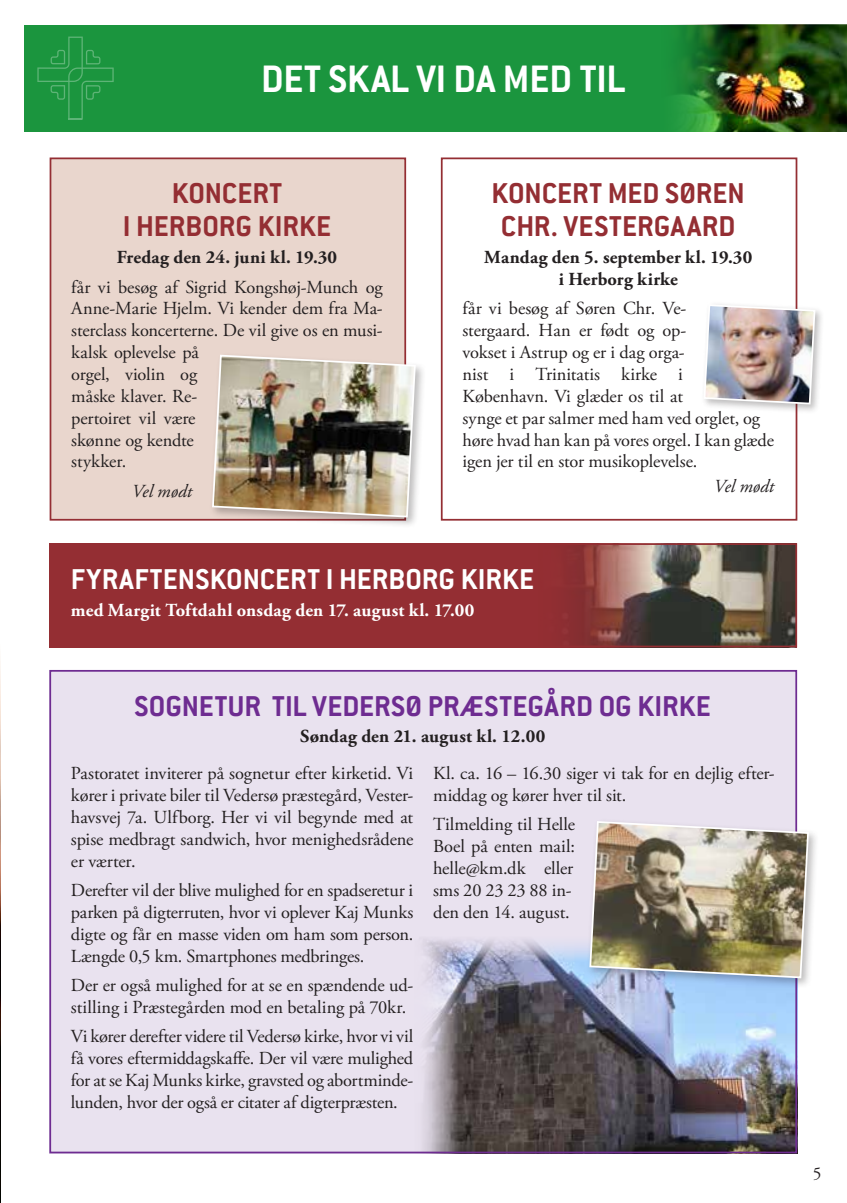
<style>
.page{position:relative;width:847px;height:1203px;background:#fff}
.page>*{position:absolute;margin:0;border:0;box-sizing:border-box;transform-origin:0 0}
.t1{font:700 42px "Conduit ITC";color:#fff}
.t2{font:700 31.5px/33.2px "Conduit ITC";letter-spacing:.005em;color:#942e33;text-align:center}
.t3{font:700 31.5px "Conduit ITC";letter-spacing:.01em;color:#6e2c91}
.t4{font:700 31.5px "Conduit ITC";letter-spacing:.005em;color:#fff}
.t5{font:18.38px/21.9px "Adobe Garamond Pro";letter-spacing:-.01em;color:#231f20}
.t6{font:700 18.38px/21.9px "Adobe Garamond Pro";letter-spacing:.01em;color:#231f20;text-align:center}
.t7{font:700 18.38px "Adobe Garamond Pro";letter-spacing:.015em;color:#fff}
.t8{font:italic 18.38px "Adobe Garamond Pro";letter-spacing:-.005em;color:#231f20}
.t9{font:17.5px "Adobe Garamond Pro";color:#231f20}
</style>
<div class="page">
<img style="left:0;top:661px;width:1px;height:542px">
<div style="left:25px;top:25px;width:822px;height:106px;background:#1b953e"></div>
<div style="left:50px;top:158px;width:355px;height:362px;background:#e9d6cd"></div>
<div style="left:50px;top:158px;width:356px;height:363px;border:2px solid #942e33"></div>
<img style="left:676px;top:25px;width:171px;height:106px">
<svg style="left:37px;top:37px;width:77px;height:83px"></svg>
<div style="left:441px;top:158px;width:356px;height:363px;border:2px solid #942e33"></div>
<div style="left:49px;top:543px;width:748px;height:104px;background:#942e33"></div>
<img style="left:567px;top:546px;width:227px;height:98px">
<div style="left:49px;top:543px;width:748px;height:104px;border:2px solid #942e33"></div>
<div style="left:50px;top:670px;width:747px;height:483px;background:#e9e2ef"></div>
<img style="left:423px;top:939px;width:371px;height:211px">
<div style="left:587px;top:818px;width:233px;height:171px;background:#231f20;opacity:.3"></div>
<img style="left:588px;top:820px;width:222px;height:159px">
<div style="left:209px;top:352px;width:218px;height:176px;background:#231f20;opacity:.3"></div>
<img style="left:211px;top:354px;width:206px;height:164px">
<div style="left:701px;top:302px;width:124px;height:112px;background:#231f20;opacity:.3"></div>
<img style="left:702px;top:303px;width:114px;height:102px">
<h1 class="t1" style="left:261px;top:54px;width:366px">DET SKAL VI DA MED TIL</h1>
<h2 class="t2" style="left:123px;top:176px;width:210px">KONCERT<br>I HERBORG KIRKE</h2>
<p class="t6" style="left:117px;top:247px;width:222px">Fredag den 24. juni kl. 19.30</p>
<p class="t5" style="left:71px;top:276px;width:313px">får vi besøg af Sigrid Kongshøj-Munch og<br>Anne-Marie Hjelm. Vi kender dem fra Ma&shy;sterclass koncerterne. De vil give os en musi&shy;kalsk oplevelse på<br>orgel, violin og<br>måske klaver. Re-<br>pertoiret vil være<br>skønne og kendte<br>stykker.</p>
<p class="t8" style="left:132px;top:480px;width:62px">Vel mødt</p>
<h2 class="t2" style="left:492px;top:176px;width:255px;text-align:left">KONCERT MED SØREN<br>CHR. VESTERGAARD</h2>
<p class="t6" style="left:484px;top:247px;width:270px">Mandag den 5. september kl. 19.30 i Herborg kirke</p>
<p class="t5" style="left:462px;top:298px;width:313px">får vi besøg af Søren Chr. Ve-<br>stergaard. Han er født og op-<br>vokset i Astrup og er i dag orga-<br>nist i Trinitatis kirke i<br>København. Vi glæder os til at<br>synge et par salmer med ham ved orglet, og høre hvad han kan på vores orgel. I kan glæde igen jer til en stor musikoplevelse.</p>
<p class="t8" style="left:714px;top:476px;width:62px">Vel mødt</p>
<h2 class="t4" style="left:71px;top:561px;width:465px">FYRAFTENSKONCERT I HERBORG KIRKE</h2>
<p class="t7" style="left:71px;top:599px;width:405px">med Margit Toftdahl onsdag den 17. august kl. 17.00</p>
<h2 class="t3" style="left:135px;top:687px;width:578px">SOGNETUR TIL VEDERSØ PRÆSTEGÅRD OG KIRKE</h2>
<p class="t6" style="left:300px;top:726px;width:246px">Søndag den 21. august kl. 12.00</p>
<p class="t5" style="left:71px;top:763px;width:344px;text-align:justify">Pastoratet inviterer på sognetur efter kirketid. Vi kører i private biler til Vedersø præstegård, Vester&shy;havsvej 7a. Ulfborg. Her vi vil begynde med at spise medbragt sandwich, hvor menighedsrådene er værter.</p>
<p class="t5" style="left:71px;top:880px;width:344px">Derefter vil der blive mulighed for en spadseretur i parken på digterruten, hvor vi oplever Kaj Munks digte og får en masse viden om ham som person.<br>Længde 0,5 km. Smartphones medbringes.</p>
<p class="t5" style="left:71px;top:975px;width:344px">Der er også mulighed for at se en spændende ud&shy;stilling i Præstegården mod en betaling på 70kr.</p>
<p class="t5" style="left:71px;top:1026px;width:344px;text-align:justify">Vi kører derefter videre til Vedersø kirke, hvor vi vil få vores eftermiddagskaffe. Der vil være mulighed for at se Kaj Munks kirke, gravsted og abortminde&shy;lunden, hvor der også er citater af digterpræsten.</p>
<p class="t5" style="left:433px;top:763px;width:343px">Kl. ca. 16 – 16.30 siger vi tak for en dejlig efter&shy;middag og kører hver til sit.</p>
<p class="t5" style="left:433px;top:814px;width:143px">Tilmelding til Helle<br>Boel på enten mail: helle@km.dk eller sms 20 23 23 88 in&shy;den den 14. august.</p>
<p class="t9" style="left:812px;top:1163px;width:10px">5</p>
</div>
